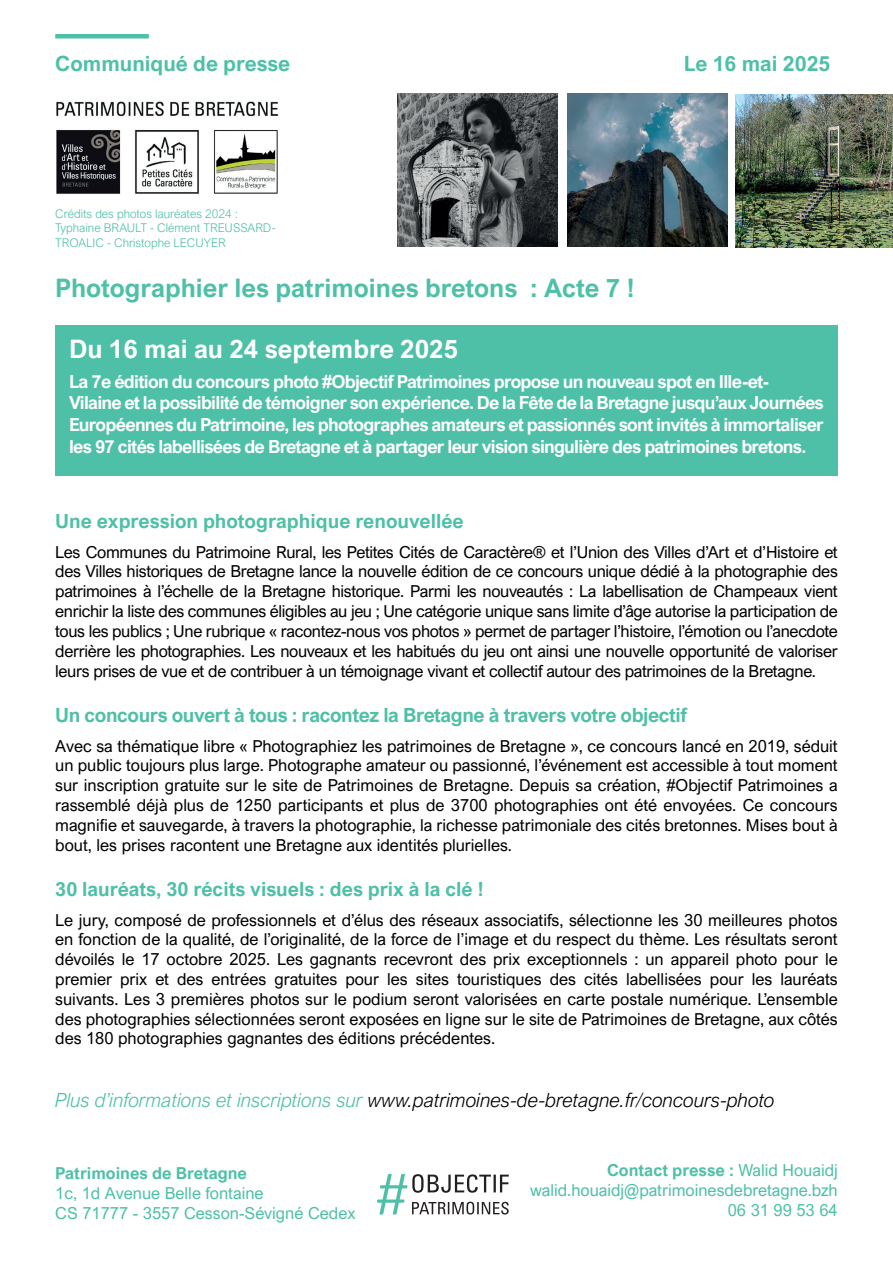
<style>
.page{position:relative;width:893px;height:1263px;background:#fff}
.page>*{position:absolute;margin:0;border:0;box-sizing:border-box;transform-origin:0 0}
.t1{font:700 25.5px "Arial Nova";color:#4ec0a7}
.t2{font:700 25.5px "Arial Nova";color:#fff}
.t3{font:700 21px "Arial Nova";color:#4ec0a7}
.t4{font:700 19.5px "Arial Nova";letter-spacing:-.005em;color:#4ec0a7}
.t5{font:italic 300 19.5px "Arial Nova";color:#000001}
.t6{font:700 18px/21.6px "Arial Nova";letter-spacing:-.04em;color:#fff}
.t7{font:16.5px/19.8px "Arial Nova";color:#000001;text-align:justify}
.t8{font:16.5px/19.8px "Arial Nova";letter-spacing:-.02em;color:#000002;text-align:justify}
.t9{font:16.5px/19.8px "Arial Nova";color:#4ec0a7}
.t10{font:700 16.5px "Arial Nova";color:#4ec0a7}
.t11{font:300 12px/14.4px "Arial Nova";color:#4ec0a7}
.s1{color:#4ec0a7}
.s2{font-weight:700}
</style>
<div class="page">
<div style="left:55px;top:325px;width:783px;height:151px;background:#4ec0a7"></div>
<svg style="left:56px;top:101px;width:223px;height:93px"></svg>
<div style="left:55px;top:34px;width:94px;height:5px;background:#4ec0a7"></div>
<svg style="left:377px;top:1174px;width:132px;height:40px"></svg>
<img style="left:397px;top:94px;width:160px;height:152px">
<img style="left:736px;top:94px;width:157px;height:153px">
<img style="left:567px;top:94px;width:160px;height:153px">
<p class="t3" style="left:55px;top:51px;width:236px">Communiqué de presse</p>
<p class="t11" style="left:55px;top:206px;width:222px">Crédits des photos lauréates 2024 :<br>Typhaine BRAULT - Clément TREUSSARD-<br>TROALIC - Christophe LECUYER</p>
<p class="t3" style="left:684px;top:51px;width:148px">Le 16 mai 2025</p>
<h1 class="t1" style="left:55px;top:273px;width:581px">Photographier les patrimoines bretons : Acte 7 !</h1>
<h1 class="t2" style="left:69px;top:334px;width:391px">Du 16 mai au 24 septembre 2025</h1>
<p class="t6" style="left:69px;top:370px;width:756px">La 7e édition du concours photo #Objectif Patrimoines propose un nouveau spot en Ille-et-Vilaine et la possibilité de témoigner son expérience. De la Fête de la Bretagne jusqu’aux Journées Européennes du Patrimoine, les photographes amateurs et passionnés sont invités à immortaliser les 97 cités labellisées de Bretagne et à partager leur vision singulière des patrimoines bretons.</p>
<p class="t4" style="left:55px;top:509px;width:410px">Une expression photographique renouvellée</p>
<p class="t8" style="left:55px;top:542px;width:784px">Les Communes du Patrimoine Rural, les Petites Cités de Caractère® et l’Union des Villes d’Art et d’Histoire et des Villes historiques de Bretagne lance la nouvelle édition de ce concours unique dédié à la photographie des patrimoines à l’échelle de la Bretagne historique. Parmi les nouveautés : La labellisation de Champeaux vient enrichir la liste des communes éligibles au jeu ; Une catégorie unique sans limite d’âge autorise la participation de tous les publics ; Une rubrique « racontez-nous vos photos » permet de partager l’histoire, l’émotion ou l’anecdote derrière les photographies. Les nouveaux et les habitués du jeu ont ainsi une nouvelle opportunité de valoriser leurs prises de vue et de contribuer à un témoignage vivant et collectif autour des patrimoines de la Bretagne.</p>
<p class="t4" style="left:55px;top:703px;width:633px">Un concours ouvert à tous : racontez la Bretagne à travers votre objectif</p>
<p class="t7" style="left:55px;top:736px;width:784px">Avec sa thématique libre « Photographiez les patrimoines de Bretagne », ce concours lancé en 2019, séduit un public toujours plus large. Photographe amateur ou passionné, l’événement est accessible à tout moment sur inscription gratuite sur le site de Patrimoines de Bretagne. Depuis sa création, #Objectif Patrimoines a rassemblé déjà plus de 1250 participants et plus de 3700 photographies ont été envoyées. Ce concours magnifie et sauvegarde, à travers la photographie, la richesse patrimoniale des cités bretonnes. Mises bout à bout, les prises racontent une Bretagne aux identités plurielles.</p>
<p class="t4" style="left:55px;top:877px;width:430px">30 lauréats, 30 récits visuels : des prix à la clé !</p>
<p class="t7" style="left:55px;top:910px;width:784px">Le jury, composé de professionnels et d’élus des réseaux associatifs, sélectionne les 30 meilleures photos en fonction de la qualité, de l’originalité, de la force de l’image et du respect du thème. Les résultats seront dévoilés le 17 octobre 2025. Les gagnants recevront des prix exceptionnels : un appareil photo pour le premier prix et des entrées gratuites pour les sites touristiques des cités labellisées pour les lauréats suivants. Les 3 premières photos sur le podium seront valorisées en carte postale numérique. L’ensemble des photographies sélectionnées seront exposées en ligne sur le site de Patrimoines de Bretagne, aux côtés des 180 photographies gagnantes des éditions précédentes.</p>
<p class="t5" style="left:55px;top:1089px;width:721px"><span class="s1">Plus d’informations et inscriptions sur</span> www.patrimoines-de-bretagne.fr/concours-photo</p>
<p class="t10" style="left:55px;top:1164px;width:193px">Patrimoines de Bretagne</p>
<p class="t9" style="left:55px;top:1183px;width:302px">1c, 1d Avenue Belle fontaine<br>CS 71777 - 3557 Cesson-Sévigné Cedex</p>
<p class="t9" style="left:530px;top:1160px;width:309px;text-align:right"><span class="s2">Contact presse :</span> Walid Houaidj walid.houaidj@patrimoinesdebretagne.bzh<br>06 31 99 53 64</p>
</div>
